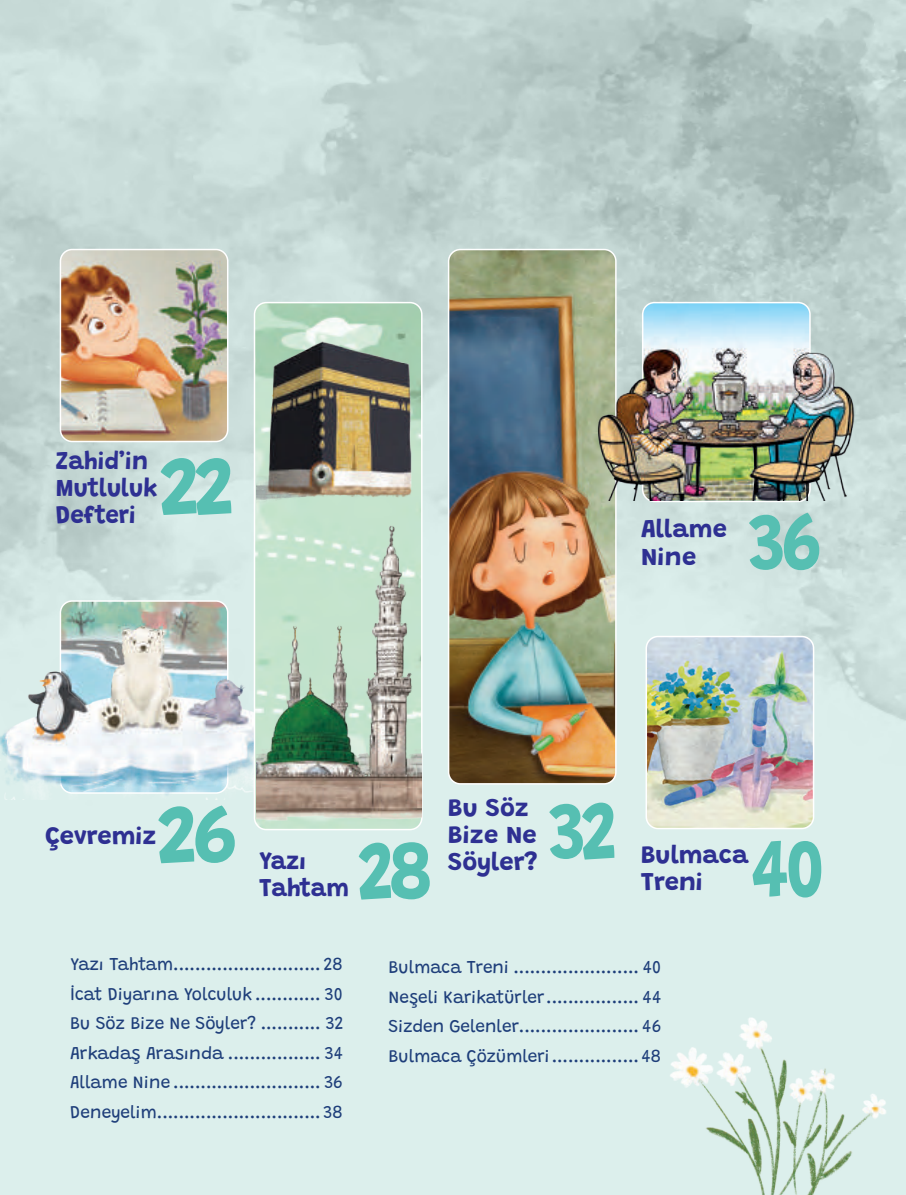
<style>
.page{position:relative;width:906px;height:1195px;background:#dcefec}
.page>*{position:absolute;margin:0;border:0;box-sizing:border-box;transform-origin:0 0}
.t1{font:100 82.5px "Grandstander";letter-spacing:-.075em;color:#56bfb2;scale:.9 1}
.t2{font:100 82.5px "Grandstander";letter-spacing:-.075em;color:#56bfb2}
.t3{font:100 25.5px/27px "Grandstander";color:#2e3092}
.t4{font:100 25.5px/27px "Grandstander";color:#2e3092;scale:.95 1}
.t5{font:100 18px/29.5px "Grandstander";color:#1e3e7a;text-align:justify;scale:.96 1}
</style>
<div class="page">
<img style="left:0;top:0;width:906px;height:831px">
<img style="left:60px;top:249px;width:168px;height:192px">
<div style="left:60px;top:249px;width:168px;height:193px;border:2px solid #fff;border-radius:12px"></div>
<img style="left:646px;top:636px;width:167px;height:192px">
<div style="left:645px;top:636px;width:169px;height:193px;border:2px solid #fff;border-radius:12px"></div>
<img style="left:670px;top:1017px;width:216px;height:178px">
<img style="left:448px;top:249px;width:168px;height:535px">
<div style="left:448px;top:249px;width:168px;height:535px;border:2px solid #fff;border-radius:12px"></div>
<img style="left:0;top:597px;width:254px;height:203px">
<img style="left:254px;top:303px;width:168px;height:526px">
<div style="left:254px;top:302px;width:168px;height:528px;border:2px solid #fff;border-radius:12px"></div>
<img style="left:590px;top:260px;width:278px;height:241px">
<img style="left:256px;top:320px;width:165px;height:194px">
<img style="left:256px;top:514px;width:165px;height:311px">
<h2 class="t4" style="left:56px;top:445px;width:108px">Zahid’in<br>Mutluluk<br>Defteri</h2>
<h1 class="t2" style="left:159px;top:424px;width:77px">22</h1>
<h2 class="t3" style="left:641px;top:514px;width:87px">Allame<br>Nine</h2>
<h1 class="t1" style="left:748px;top:479px;width:85px">36</h1>
<h1 class="t2" style="left:157px;top:772px;width:84px">26</h1>
<h2 class="t3" style="left:45px;top:820px;width:113px">Çevremiz</h2>
<h2 class="t3" style="left:448px;top:792px;width:90px">Bu Söz<br>Bize Ne</h2>
<h1 class="t1" style="left:548px;top:768px;width:79px">32</h1>
<h1 class="t1" style="left:358px;top:809px;width:88px">28</h1>
<h1 class="t1" style="left:750px;top:806px;width:86px">40</h1>
<h2 class="t3" style="left:641px;top:839px;width:109px">Bulmaca<br>Treni</h2>
<h2 class="t4" style="left:259px;top:845px;width:51px">Yazı</h2>
<h2 class="t3" style="left:448px;top:846px;width:91px">Söyler?</h2>
<h2 class="t4" style="left:259px;top:872px;width:96px">Tahtam</h2>
<p class="t5" style="left:70px;top:948px;width:286px">Yazı Tahtam........................... 28<br>İcat Diyarına Yolculuk ............ 30<br>Bu Söz Bize Ne Söyler? ........... 32<br>Arkadaş Arasında ................. 34<br>Allame Nine ........................... 36<br>Deneyelim..............................38</p>
<p class="t5" style="left:388px;top:951px;width:286px">Bulmaca Treni ....................... 40<br>Neşeli Karikatürler ................. 44<br>Sizden Gelenler......................46<br>Bulmaca Çözümleri................48</p>
</div>
